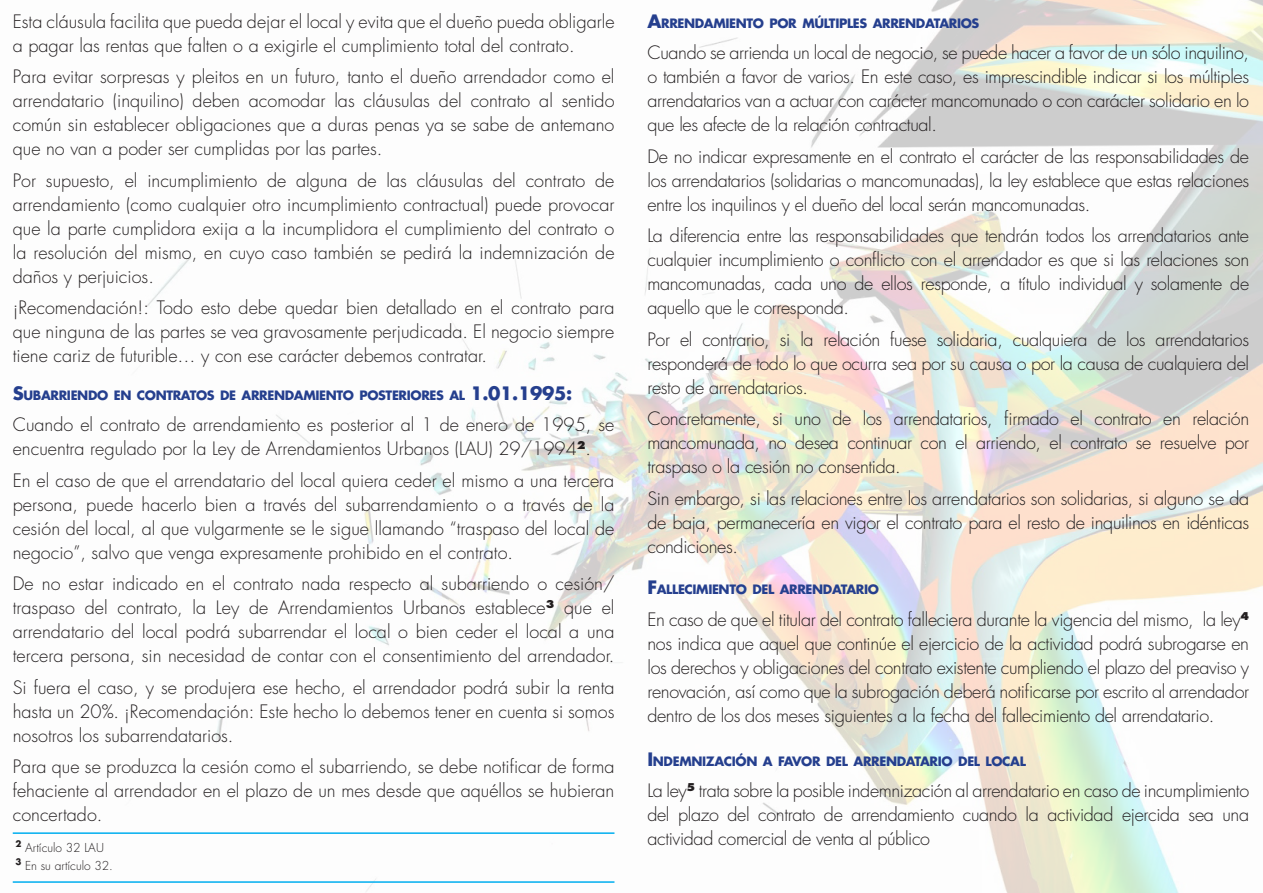
<style>
.page{position:relative;width:1263px;height:893px;background:#fff}
.page>*{position:absolute;margin:0;border:0;box-sizing:border-box;transform-origin:0 0}
.t1{font:300 18px/24px "Futura Std";color:#231f20;text-align:justify}
.t2{font:700 12.6px "Futura Std";letter-spacing:-.03em;color:#253f8e}
.t3{font:300 12px "Futura Std";color:#231f20}
.s1{font-size:18px}
</style>
<div class="page">
<img style="left:12px;top:0;width:1251px;height:893px">
<hr style="left:13px;top:832px;width:601px;height:2px;background:#00aeef">
<hr style="left:13px;top:881px;width:601px;height:2px;background:#00aeef">
<p class="t1" style="left:13px;top:10px;width:603px">Esta cláusula facilita que pueda dejar el local y evita que el dueño pueda obligarle a pagar las rentas que falten o a exigirle el cumplimiento total del contrato.</p>
<p class="t1" style="left:13px;top:65px;width:603px">Para evitar sorpresas y pleitos en un futuro, tanto el dueño arrendador como el arrendatario (inquilino) deben acomodar las cláusulas del contrato al sentido común sin establecer obligaciones que a duras penas ya se sabe de antemano que no van a poder ser cumplidas por las partes.</p>
<p class="t1" style="left:13px;top:169px;width:603px">Por supuesto, el incumplimiento de alguna de las cláusulas del contrato de arrendamiento (como cualquier otro incumplimiento contractual) puede provocar que la parte cumplidora exija a la incumplidora el cumplimiento del contrato o la resolución del mismo, en cuyo caso también se pedirá la indemnización de daños y perjuicios.</p>
<p class="t1" style="left:13px;top:296px;width:603px">¡Recomendación!: Todo esto debe quedar bien detallado en el contrato para que ninguna de las partes se vea gravosamente perjudicada. El negocio siempre tiene cariz de futurible… y con ese carácter debemos contratar.</p>
<p class="t2" style="left:13px;top:386px;width:561px"><span class="s1">S</span>UBARRIENDO EN CONTRATOS DE ARRENDAMIENTO POSTERIORES AL <span class="s1">1.01.1995:</span></p>
<p class="t1" style="left:13px;top:413px;width:603px">Cuando el contrato de arrendamiento es posterior al 1 de enero de 1995, se encuentra regulado por la Ley de Arrendamientos Urbanos (LAU) 29/1994<sup>2</sup>.</p>
<p class="t1" style="left:13px;top:469px;width:603px">En el caso de que el arrendatario del local quiera ceder el mismo a una tercera persona, puede hacerlo bien a través del subarrendamiento o a través de la cesión del local, al que vulgarmente se le sigue llamando “traspaso del local de negocio”, salvo que venga expresamente prohibido en el contrato.</p>
<p class="t1" style="left:13px;top:572px;width:603px">De no estar indicado en el contrato nada respecto al subarriendo o cesión/ traspaso del contrato, la Ley de Arrendamientos Urbanos establece<sup>3</sup> que el arrendatario del local podrá subarrendar el local o bien ceder el local a una tercera persona, sin necesidad de contar con el consentimiento del arrendador.</p>
<p class="t1" style="left:13px;top:676px;width:603px">Si fuera el caso, y se produjera ese hecho, el arrendador podrá subir la renta hasta un 20%. ¡Recomendación: Este hecho lo debemos tener en cuenta si somos nosotros los subarrendatarios.</p>
<p class="t1" style="left:13px;top:755px;width:603px">Para que se produzca la cesión como el subarriendo, se debe notificar de forma fehaciente al arrendador en el plazo de un mes desde que aquéllos se hubieran concertado.</p>
<p class="t3" style="left:15px;top:840px;width:90px"><sup>2</sup> Artículo 32 LAU</p>
<p class="t3" style="left:15px;top:858px;width:99px"><sup>3</sup> En su artículo 32.</p>
<p class="t2" style="left:647px;top:14px;width:333px"><span class="s1">A</span>RRENDAMIENTO POR MÚLTIPLES ARRENDATARIOS</p>
<p class="t1" style="left:647px;top:41px;width:603px">Cuando se arrienda un local de negocio, se puede hacer a favor de un sólo inquilino, o también a favor de varios. En este caso, es imprescindible indicar si los múltiples arrendatarios van a actuar con carácter mancomunado o con carácter solidario en lo que les afecte de la relación contractual.</p>
<p class="t1" style="left:647px;top:145px;width:603px">De no indicar expresamente en el contrato el carácter de las responsabilidades de los arrendatarios (solidarias o mancomunadas), la ley establece que estas relaciones entre los inquilinos y el dueño del local serán mancomunadas.</p>
<p class="t1" style="left:647px;top:224px;width:603px">La diferencia entre las responsabilidades que tendrán todos los arrendatarios ante cualquier incumplimiento o conflicto con el arrendador es que si las relaciones son mancomunadas, cada uno de ellos responde, a título individual y solamente de aquello que le corresponda.</p>
<p class="t1" style="left:647px;top:328px;width:603px">Por el contrario, si la relación fuese solidaria, cualquiera de los arrendatarios responderá de todo lo que ocurra sea por su causa o por la causa de cualquiera del resto de arrendatarios.</p>
<p class="t1" style="left:647px;top:407px;width:603px">Concretamente, si uno de los arrendatarios, firmado el contrato en relación mancomunada, no desea continuar con el arriendo, el contrato se resuelve por traspaso o la cesión no consentida.</p>
<p class="t1" style="left:647px;top:487px;width:603px">Sin embargo, si las relaciones entre los arrendatarios son solidarias, si alguno se da de baja, permanecería en vigor el contrato para el resto de inquilinos en idénticas condiciones.</p>
<p class="t2" style="left:647px;top:581px;width:233px"><span class="s1">F</span>ALLECIMIENTO DEL ARRENDATARIO</p>
<p class="t1" style="left:647px;top:608px;width:603px">En caso de que el titular del contrato falleciera durante la vigencia del mismo, la ley<sup>4 </sup>nos indica que aquel que continúe el ejercicio de la actividad podrá subrogarse en los derechos y obligaciones del contrato existente cumpliendo el plazo del preaviso y renovación, así como que la subrogación deberá notificarse por escrito al arrendador dentro de los dos meses siguientes a la fecha del fallecimiento del arrendatario.</p>
<p class="t2" style="left:647px;top:753px;width:380px"><span class="s1">I</span> NDEMNIZACIÓN A FAVOR DEL ARRENDATARIO DEL LOCAL</p>
<p class="t1" style="left:647px;top:779px;width:603px">La ley<sup>5</sup> trata sobre la posible indemnización al arrendatario en caso de incumplimiento del plazo del contrato de arrendamiento cuando la actividad ejercida sea una actividad comercial de venta al público</p>
</div>
